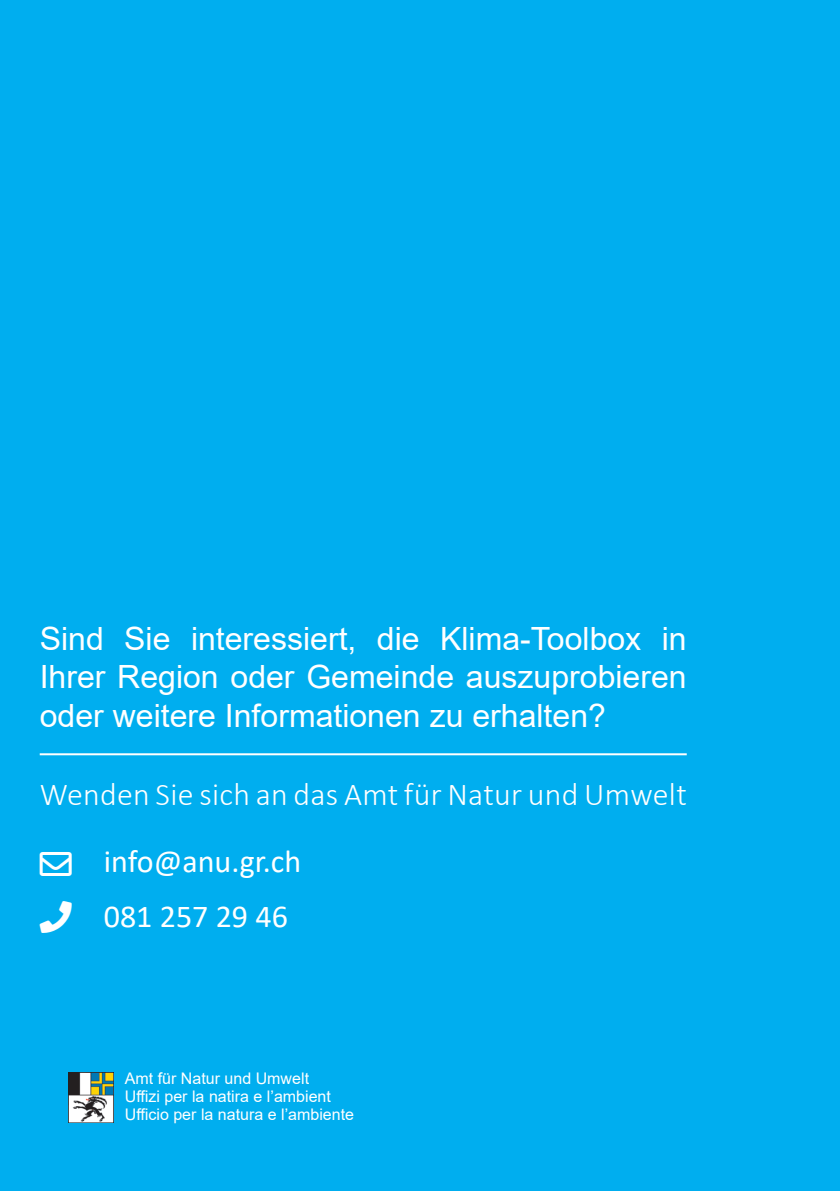
<style>
.page{position:relative;width:840px;height:1191px;background:#fff}
.page>*{position:absolute;margin:0;border:0;box-sizing:border-box;transform-origin:0 0}
.t1{font:32px/38.4px "Arial";color:#fff;text-align:justify}
.t2{font:300 32px "Calibri";letter-spacing:.01em;color:#fff}
.t3{font:32px/55.4px "Calibri";color:#fff}
.t4{font:16px/18px "Arial";color:#fff}
</style>
<div class="page">
<div style="left:0;top:0;width:839px;height:1191px;background:#00aeef"></div>
<img style="left:68px;top:1072px;width:45px;height:51px">
<hr style="left:40px;top:753px;width:646px;height:2px;background:#fff">
<p class="t1" style="left:40px;top:619px;width:648px">Sind Sie interessiert, die Klima-Toolbox in Ihrer Region oder Gemeinde auszuprobieren oder weitere Informationen zu erhalten?</p>
<p class="t2" style="left:40px;top:774px;width:648px">Wenden Sie sich an das Amt für Natur und Umwelt</p>
<p class="t3" style="left:104px;top:832px;width:199px;text-indent:-64px">→ info@anu.gr.ch<br>081 257 29 46</p>
<p class="t4" style="left:125px;top:1069px;width:231px">Amt für Natur und Umwelt<br>Uffizi per la natira e l’ambient<br>Ufficio per la natura e l’ambiente</p>
</div>
